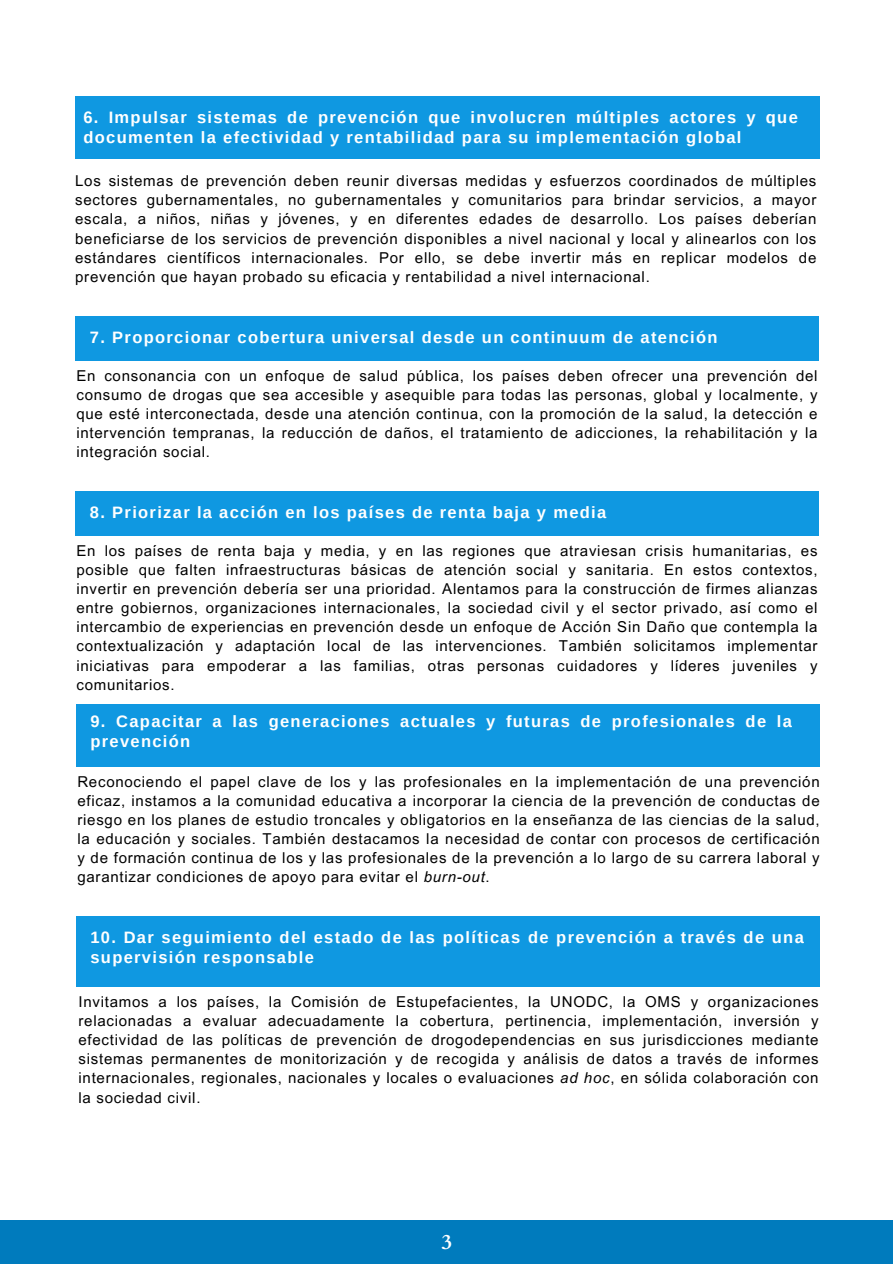
<style>
.page{position:relative;width:893px;height:1264px;background:#fff}
.page>*{position:absolute;margin:0;border:0;box-sizing:border-box;transform-origin:0 0}
.t1{font:700 21px "Cardo";color:#fff}
.t2{font:700 16.5px/20.2px "Arimo";letter-spacing:.08em;color:#fff}
.t3{font:15px/19.2px "Arial MT Pro";letter-spacing:.05em;color:#000;text-align:justify}
.s1{font-style:italic}
</style>
<div class="page">
<div style="left:0;top:1220px;width:892px;height:43px;background:#007bbd"></div>
<div style="left:75px;top:96px;width:744px;height:62px;background:#0f98e1"></div>
<div style="left:75px;top:316px;width:743px;height:44px;background:#0f98e1"></div>
<div style="left:75px;top:491px;width:743px;height:44px;background:#0f98e1"></div>
<div style="left:76px;top:704px;width:743px;height:62px;background:#0f98e1"></div>
<div style="left:76px;top:916px;width:743px;height:70px;background:#0f98e1"></div>
<p class="t2" style="left:83px;top:107px;width:716px">6. Impulsar sistemas de prevención que involucren múltiples actores y que documenten la efectividad y rentabilidad para su implementación global</p>
<p class="t3" style="left:75px;top:173px;width:742px">Los sistemas de prevención deben reunir diversas medidas y esfuerzos coordinados de múltiples sectores gubernamentales, no gubernamentales y comunitarios para brindar servicios, a mayor escala, a niños, niñas y jóvenes, y en diferentes edades de desarrollo. Los países deberían beneficiarse de los servicios de prevención disponibles a nivel nacional y local y alinearlos con los estándares científicos internacionales. Por ello, se debe invertir más en replicar modelos de prevención que hayan probado su eficacia y rentabilidad a nivel internacional.</p>
<p class="t2" style="left:90px;top:327px;width:629px">7. Proporcionar cobertura universal desde un continuum de atención</p>
<p class="t3" style="left:76px;top:367px;width:742px">En consonancia con un enfoque de salud pública, los países deben ofrecer una prevención del consumo de drogas que sea accesible y asequible para todas las personas, global y localmente, y que esté interconectada, desde una atención continua, con la promoción de la salud, la detección e intervención tempranas, la reducción de daños, el tratamiento de adicciones, la rehabilitación y la integración social.</p>
<p class="t2" style="left:90px;top:502px;width:518px">8. Priorizar la acción en los países de renta baja y media</p>
<p class="t3" style="left:76px;top:542px;width:742px">En los países de renta baja y media, y en las regiones que atraviesan crisis humanitarias, es posible que falten infraestructuras básicas de atención social y sanitaria. En estos contextos, invertir en prevención debería ser una prioridad. Alentamos para la construcción de firmes alianzas entre gobiernos, organizaciones internacionales, la sociedad civil y el sector privado, así como el intercambio de experiencias en prevención desde un enfoque de Acción Sin Daño que contempla la contextualización y adaptación local de las intervenciones. También solicitamos implementar iniciativas para empoderar a las familias, otras personas cuidadores y líderes juveniles y comunitarios.</p>
<p class="t2" style="left:90px;top:711px;width:703px">9. Capacitar a las generaciones actuales y futuras de profesionales de la prevención</p>
<p class="t3" style="left:77px;top:773px;width:743px">Reconociendo el papel clave de los y las profesionales en la implementación de una prevención eficaz, instamos a la comunidad educativa a incorporar la ciencia de la prevención de conductas de riesgo en los planes de estudio troncales y obligatorios en la enseñanza de las ciencias de la salud, la educación y sociales. También destacamos la necesidad de contar con procesos de certificación y de formación continua de los y las profesionales de la prevención a lo largo de su carrera laboral y garantizar condiciones de apoyo para evitar el <span class="s1">burn-out</span>.</p>
<p class="t2" style="left:90px;top:927px;width:714px">10. Dar seguimiento del estado de las políticas de prevención a través de una supervisión responsable</p>
<p class="t3" style="left:78px;top:993px;width:741px">Invitamos a los países, la Comisión de Estupefacientes, la UNODC, la OMS y organizaciones relacionadas a evaluar adecuadamente la cobertura, pertinencia, implementación, inversión y efectividad de las políticas de prevención de drogodependencias en sus jurisdicciones mediante sistemas permanentes de monitorización y de recogida y análisis de datos a través de informes internacionales, regionales, nacionales y locales o evaluaciones <span class="s1">ad hoc</span>, en sólida colaboración con la sociedad civil.</p>
<p class="t1" style="left:441px;top:1228px;width:12px">3</p>
</div>
